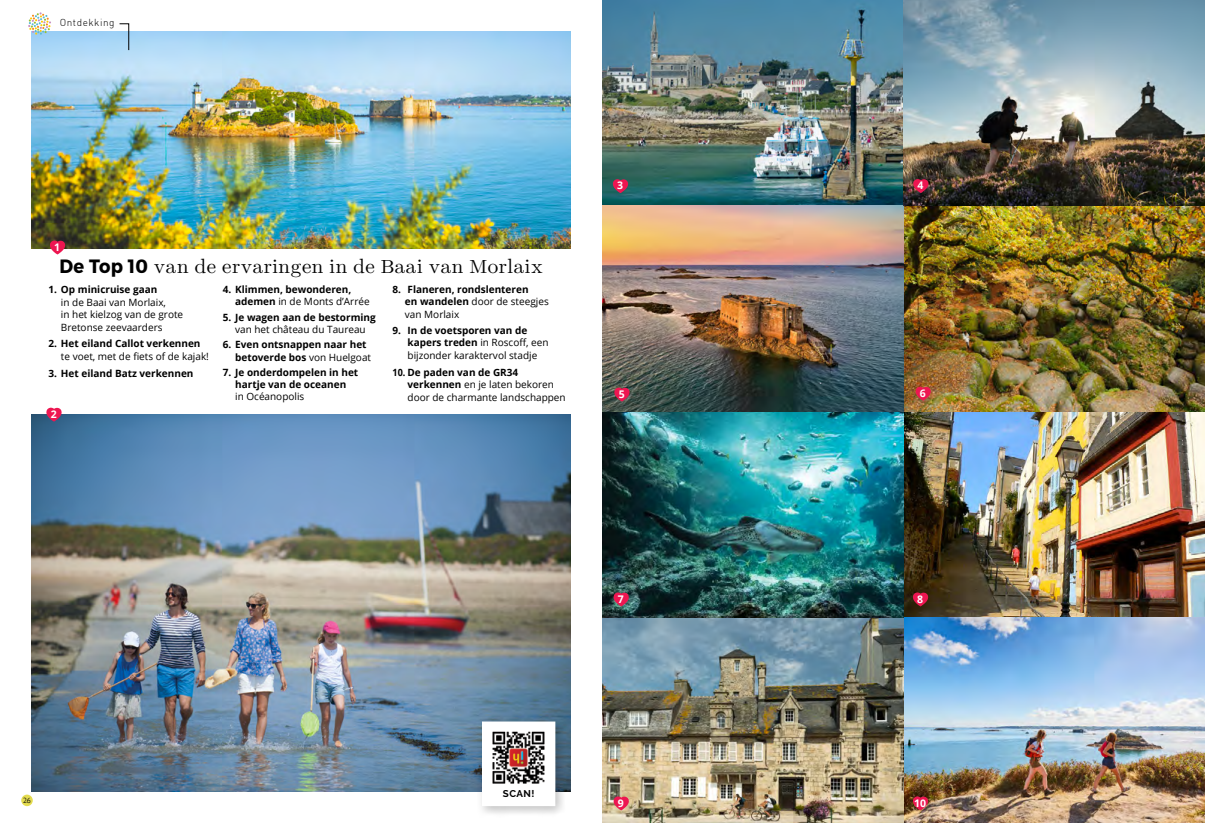
<style>
.page{position:relative;width:1205px;height:823px;background:#fff}
.page>*{position:absolute;margin:0;border:0;box-sizing:border-box;transform-origin:0 0}
.t1{font:19.75px "Symbola";color:#000}
.t2{font:700 19.25px "Montserrat";letter-spacing:.015em;color:#000;scale:.93 1}
.t3{font:700 10.5px "Open Sans";color:#fff}
.t4{font:700 10px/12.5px "Open Sans";color:#000}
.t5{font:10px/12.6px "Open Sans";color:#000}
.t6{font:300 10px "DIN";letter-spacing:.055em;color:#000}
.t7{font:700 9.75px "Raleway";color:#000}
.t8{font:300 8.12px "Agenda";color:#000}
.s1{font-weight:400}
.s2{font-weight:700}
</style>
<div class="page">
<img style="left:602px;top:0;width:603px;height:822px">
<img style="left:32px;top:414px;width:538px;height:376px">
<img style="left:32px;top:32px;width:538px;height:216px">
<svg style="left:28px;top:12px;width:23px;height:23px"></svg>
<img style="left:602px;top:411px;width:302px;height:206px">
<img style="left:904px;top:206px;width:301px;height:205px">
<img style="left:904px;top:0;width:301px;height:206px">
<svg style="left:50px;top:240px;width:15px;height:14px"></svg>
<svg style="left:46px;top:407px;width:16px;height:14px"></svg>
<svg style="left:612px;top:179px;width:16px;height:14px"></svg>
<svg style="left:915px;top:386px;width:16px;height:14px"></svg>
<svg style="left:613px;top:592px;width:16px;height:14px"></svg>
<svg style="left:912px;top:592px;width:16px;height:14px"></svg>
<svg style="left:613px;top:795px;width:16px;height:14px"></svg>
<svg style="left:912px;top:795px;width:16px;height:14px"></svg>
<svg style="left:913px;top:179px;width:16px;height:14px"></svg>
<svg style="left:614px;top:387px;width:16px;height:14px"></svg>
<div style="left:21px;top:794px;width:12px;height:11px;background:#e4dc51;border-radius:50%"></div>
<div style="left:477px;top:716px;width:90px;height:101px;background:#000;opacity:.25"></div>
<svg style="left:482px;top:721px;width:73px;height:84px"></svg>
<img style="left:491px;top:729px;width:56px;height:55px">
<svg style="left:119px;top:24px;width:10px;height:26px"></svg>
<div style="left:493px;top:787px;width:51px;height:10px;background:#fff"></div>
<p class="t6" style="left:60px;top:18px;width:56px">Ontdekking</p>
<p class="t3" style="left:54px;top:239px;width:7px">1</p>
<h2 class="t2" style="left:60px;top:254px;width:140px">De Top 10 ❖ ■</h2>
<h1 class="t1" style="left:241px;top:255px;width:108px">❖■■ ■</h1>
<h1 class="t1" style="left:429px;top:255px;width:86px">❖■ □●</h1>
<p class="t4" style="left:235px;top:282px;width:136px;text-indent:-12px">4. Klimmen, bewonderen, ademen <span class="s1">in de Monts d’Arrée</span></p>
<p class="t4" style="left:223px;top:310px;width:155px">5. Je wagen aan de bestorming</p>
<p class="t5" style="left:235px;top:322px;width:132px">van het château du Taureau</p>
<p class="t4" style="left:235px;top:338px;width:137px;text-indent:-12px">6. Even ontsnappen naar het betoverde bos <span class="s1">von Huelgoat</span></p>
<p class="t4" style="left:223px;top:366px;width:137px;line-height:12px;text-align:center">7. Je onderdompelen in het hartje van de oceanen</p>
<p class="t5" style="left:235px;top:390px;width:71px">in Océanopolis</p>
<p class="t4" style="left:405px;top:282px;width:145px;text-indent:-12px">8. Flaneren, rondslenteren<br>en wandelen <span class="s1">door de steegjes van Morlaix</span></p>
<p class="t5" style="left:407px;top:323px;width:143px;text-indent:-15px"><span class="s2">9. In de voetsporen van de kapers treden</span> in Roscoff, een bijzonder karaktervol stadje</p>
<p class="t5" style="left:407px;top:365px;width:160px;text-indent:-15px"><span class="s2">10. De paden van de GR34 verkennen</span> en je laten bekoren door de charmante landschappen</p>
<p class="t4" style="left:49px;top:282px;width:110px">1. Op minicruise gaan</p>
<p class="t5" style="left:61px;top:295px;width:124px">in de Baai van Morlaix,<br>in het kielzog van de grote<br>Bretonse zeevaarders</p>
<p class="t4" style="left:49px;top:337px;width:153px">2. Het eiland Callot verkennen</p>
<p class="t5" style="left:61px;top:350px;width:149px">te voet, met de fiets of de kajak!</p>
<p class="t4" style="left:49px;top:366px;width:146px">3. Het eiland Batz verkennen</p>
<p class="t3" style="left:51px;top:406px;width:7px">2</p>
<p class="t3" style="left:617px;top:178px;width:7px">3</p>
<p class="t3" style="left:619px;top:386px;width:7px">5</p>
<p class="t3" style="left:917px;top:178px;width:7px">4</p>
<p class="t3" style="left:920px;top:385px;width:7px">6</p>
<p class="t3" style="left:618px;top:591px;width:7px">7</p>
<p class="t3" style="left:917px;top:591px;width:7px">8</p>
<p class="t8" style="left:23px;top:796px;width:9px">26</p>
<p class="t7" style="left:503px;top:787px;width:33px">SCAN!</p>
<p class="t3" style="left:618px;top:794px;width:7px">9</p>
<p class="t3" style="left:914px;top:794px;width:13px">10</p>
</div>
